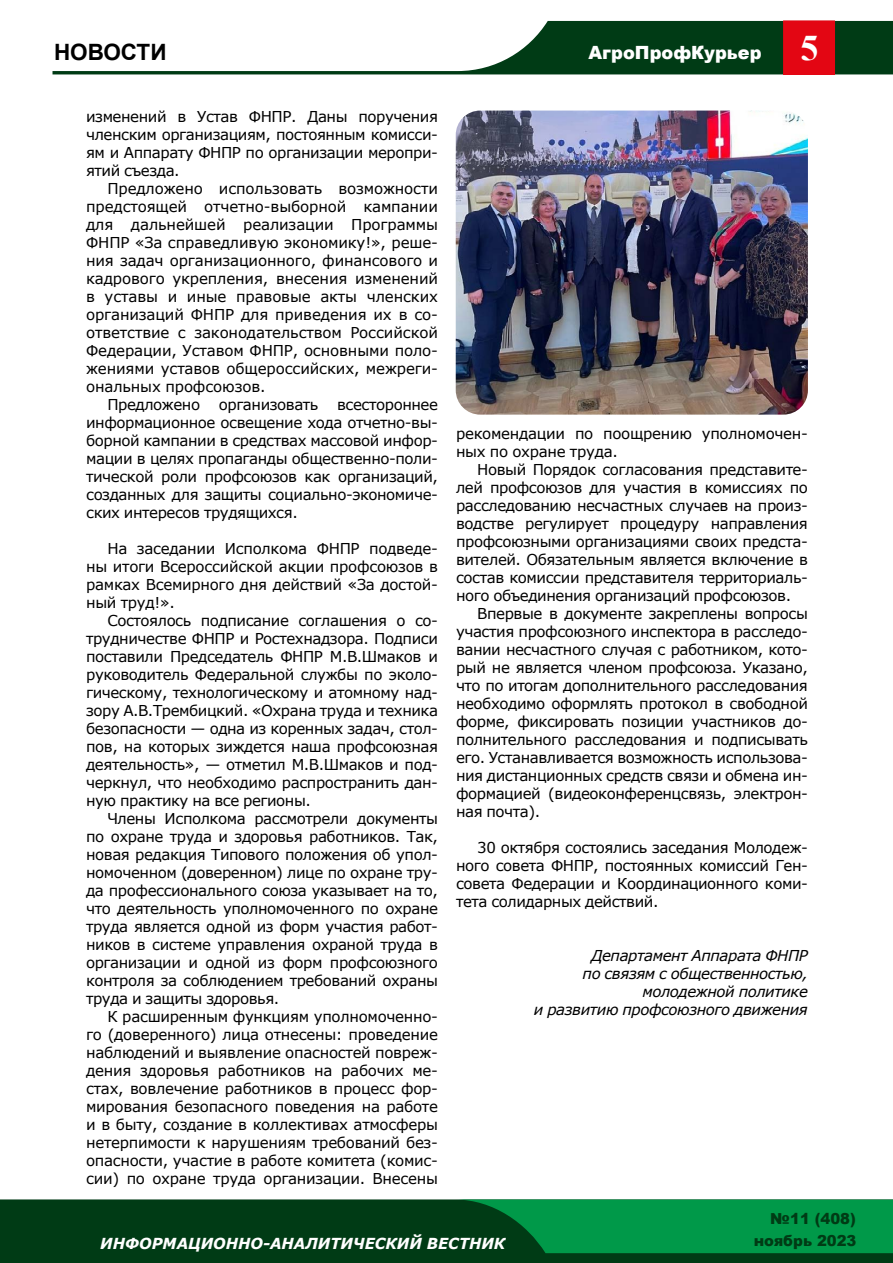
<style>
.page{position:relative;width:893px;height:1263px;background:#fff}
.page>*{position:absolute;margin:0;border:0;box-sizing:border-box;transform-origin:0 0}
.t1{font:700 36px "Times New Roman";color:#fff}
.t2{font:700 22.5px "Arial";color:#000}
.t3{font:900 18.15px "Arial";color:#fff}
.t4{font:italic 700 15.15px "Verdana";color:#fff}
.t5{font:900 15.15px/21.5px "Arial";color:#003b15;text-align:right}
.t6{font:15px/18px "Verdana";letter-spacing:-.03em;color:#000;text-align:justify}
.t7{font:italic 15px/18px "Verdana";letter-spacing:-.03em;color:#000;text-align:right}
</style>
<div class="page">
<svg style="left:53px;top:21px;width:840px;height:53px"></svg>
<div style="left:784px;top:21px;width:50px;height:53px;background:#e30613"></div>
<div style="left:783px;top:21px;width:52px;height:54px;border:1px solid #e30613"></div>
<div style="left:0;top:1199px;width:893px;height:64px;background:#003b15"></div>
<svg style="left:455px;top:1199px;width:438px;height:54px;background:#018b42"></svg>
<img style="left:456px;top:111px;width:352px;height:304px">
<h2 class="t2" style="left:54px;top:36px;width:114px">НОВОСТИ</h2>
<h1 class="t1" style="left:800px;top:22px;width:19px">5</h1>
<p class="t3" style="left:588px;top:39px;width:175px">АгроПрофКурьер</p>
<p class="t6" style="left:86px;top:107px;width:353px">изменений в Устав ФНПР. Даны поручения членским организациям, постоянным комисси&shy;ям и Аппарату ФНПР по организации меропри&shy;ятий съезда.</p>
<p class="t6" style="left:86px;top:179px;width:353px;text-indent:21px">Предложено использовать возможности предстоящей отчетно-выборной кампании для дальнейшей реализации Программы ФНПР «За справедливую экономику!», реше&shy;ния задач организационного, финансового и кадрового укрепления, внесения изменений в уставы и иные правовые акты членских организаций ФНПР для приведения их в со&shy;ответствие с законодательством Российской Федерации, Уставом ФНПР, основными поло&shy;жениями уставов общероссийских, межреги&shy;ональных профсоюзов.</p>
<p class="t6" style="left:86px;top:395px;width:353px;text-indent:21px">Предложено организовать всестороннее информационное освещение хода отчетно-вы&shy;борной кампании в средствах массовой инфор&shy;мации в целях пропаганды общественно-поли&shy;тической роли профсоюзов как организаций, созданных для защиты социально-экономиче&shy;ских интересов трудящихся.</p>
<p class="t6" style="left:86px;top:539px;width:353px;text-indent:21px">На заседании Исполкома ФНПР подведе&shy;ны итоги Всероссийской акции профсоюзов в рамках Всемирного дня действий «За достой&shy;ный труд!».</p>
<p class="t6" style="left:86px;top:611px;width:353px;text-indent:21px">Состоялось подписание соглашения о со&shy;трудничестве ФНПР и Ростехнадзора. Подписи поставили Председатель ФНПР М.В.Шмаков и руководитель Федеральной службы по эколо&shy;гическому, технологическому и атомному над&shy;зору А.В.Трембицкий. «Охрана труда и техника безопасности — одна из коренных задач, стол&shy;пов, на которых зиждется наша профсоюзная деятельность», — отметил М.В.Шмаков и под&shy;черкнул, что необходимо распространить дан&shy;ную практику на все регионы.</p>
<p class="t6" style="left:86px;top:809px;width:353px;text-indent:21px">Члены Исполкома рассмотрели документы по охране труда и здоровья работников. Так, новая редакция Типового положения об упол&shy;номоченном (доверенном) лице по охране тру&shy;да профессионального союза указывает на то, что деятельность уполномоченного по охране труда является одной из форм участия работ&shy;ников в системе управления охраной труда в организации и одной из форм профсоюзного контроля за соблюдением требований охраны труда и защиты здоровья.</p>
<p class="t6" style="left:86px;top:1007px;width:353px;text-indent:21px">К расширенным функциям уполномоченно&shy;го (доверенного) лица отнесены: проведение наблюдений и выявление опасностей повреж&shy;дения здоровья работников на рабочих ме&shy;стах, вовлечение работников в процесс фор&shy;мирования безопасного поведения на работе и в быту, создание в коллективах атмосферы нетерпимости к нарушениям требований без&shy;опасности, участие в работе комитета (комис&shy;сии) по охране труда организации. Внесены</p>
<p class="t6" style="left:456px;top:424px;width:353px">рекомендации по поощрению уполномочен&shy;ных по охране труда.</p>
<p class="t6" style="left:456px;top:460px;width:353px;text-indent:21px">Новый Порядок согласования представите&shy;лей профсоюзов для участия в комиссиях по расследованию несчастных случаев на произ&shy;водстве регулирует процедуру направления профсоюзными организациями своих предста&shy;вителей. Обязательным является включение в состав комиссии представителя территориаль&shy;ного объединения организаций профсоюзов.</p>
<p class="t6" style="left:456px;top:604px;width:353px;text-indent:21px">Впервые в документе закреплены вопросы участия профсоюзного инспектора в расследо&shy;вании несчастного случая с работником, кото&shy;рый не является членом профсоюза. Указано, что по итогам дополнительного расследования необходимо оформлять протокол в свободной форме, фиксировать позиции участников до&shy;полнительного расследования и подписывать его. Устанавливается возможность использова&shy;ния дистанционных средств связи и обмена ин&shy;формацией (видеоконференцсвязь, электрон&shy;ная почта).</p>
<p class="t6" style="left:456px;top:838px;width:353px;text-indent:21px">30 октября состоялись заседания Молодеж&shy;ного совета ФНПР, постоянных комиссий Ген&shy;совета Федерации и Координационного коми&shy;тета солидарных действий.</p>
<p class="t7" style="left:534px;top:946px;width:276px">Департамент Аппарата ФНПР<br>по связям с общественностью, молодежной политике<br>и развитию профсоюзного движения</p>
<p class="t4" style="left:100px;top:1233px;width:407px">ИНФОРМАЦИОННО-АНАЛИТИЧЕСКИЙ ВЕСТНИК</p>
<p class="t5" style="left:754px;top:1208px;width:104px">№11 (408) ноябрь 2023</p>
</div>
